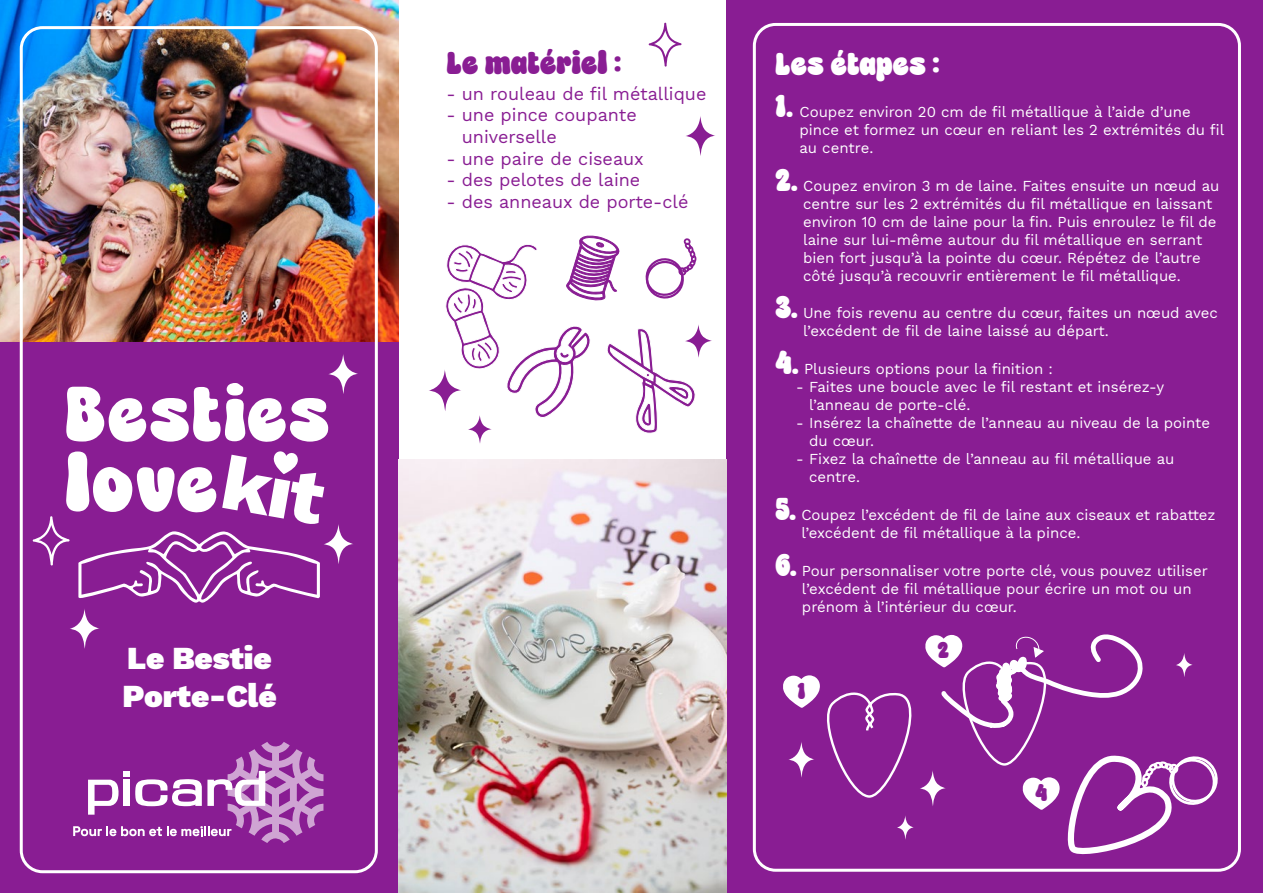
<style>
.page{position:relative;width:1263px;height:893px;background:#fff}
.page>*{position:absolute;margin:0;border:0;box-sizing:border-box;transform-origin:0 0}
.t1{font:900 31.5px/37.8px "Work Sans";color:#fff}
.t2{font:31.5px "Choret Fudyng";letter-spacing:-.01em;color:#891d93}
.t3{font:31.5px "Choret Fudyng";color:#fff}
.t4{font:22.95px "Choret Fudyng";color:#891d93}
.t5{font:18px/21.6px "Work Sans";color:#891d93}
.t6{font:15px/18px "Work Sans";color:#fff}
.s1{font-family:"Choret Fudyng";font-size:31.5px}
</style>
<div class="page">
<div style="left:0;top:341px;width:399px;height:552px;background:#891d93"></div>
<img style="left:0;top:0;width:399px;height:341px">
<div style="left:20px;top:26px;width:358px;height:847px;border:3px solid #fff;border-radius:21px"></div>
<div style="left:727px;top:0;width:536px;height:893px;background:#891d93"></div>
<svg style="left:649px;top:23px;width:32px;height:44px"></svg>
<svg style="left:66px;top:354px;width:292px;height:88px"></svg>
<svg style="left:73px;top:742px;width:250px;height:101px"></svg>
<div style="left:753px;top:23px;width:488px;height:849px;border:3px solid #fff;border-radius:21px"></div>
<svg style="left:686px;top:116px;width:29px;height:40px"></svg>
<img style="left:399px;top:459px;width:328px;height:434px">
<svg style="left:33px;top:451px;width:320px;height:198px"></svg>
<svg style="left:783px;top:634px;width:435px;height:221px"></svg>
<svg style="left:429px;top:235px;width:283px;height:236px"></svg>
<h1 class="t1" style="left:122px;top:638px;width:156px">Le Bestie<br>Porte-Clé</h1>
<h1 class="t2" style="left:446px;top:35px;width:176px">Le matériel :</h1>
<p class="t5" style="left:446px;top:82px;width:261px">- un rouleau de fil métallique</p>
<p class="t5" style="left:462px;top:104px;width:176px;text-indent:-15px">- une pince coupante universelle</p>
<p class="t5" style="left:446px;top:147px;width:199px">- une paire de ciseaux</p>
<p class="t5" style="left:446px;top:169px;width:195px">- des pelotes de laine</p>
<p class="t5" style="left:446px;top:190px;width:243px">- des anneaux de porte-clé</p>
<h1 class="t3" style="left:775px;top:35px;width:166px">Les étapes :</h1>
<p class="t6" style="left:799px;top:102px;width:426px;text-indent:-24px"><span class="s1">1.</span> Coupez environ 20 cm de fil métallique à l’aide d’une pince et formez un cœur en reliant les 2 extrémités du fil au centre.</p>
<p class="t6" style="left:803px;top:176px;width:418px;text-indent:-28px"><span class="s1">2.</span> Coupez environ 3 m de laine. Faites ensuite un nœud au centre sur les 2 extrémités du fil métallique en laissant environ 10 cm de laine pour la fin. Puis enroulez le fil de laine sur lui-même autour du fil métallique en serrant bien fort jusqu’à la pointe du cœur. Répétez de l’autre côté jusqu’à recouvrir entièrement le fil métallique.</p>
<p class="t6" style="left:803px;top:304px;width:416px;text-indent:-28px"><span class="s1">3.</span> Une fois revenu au centre du cœur, faites un nœud avec l’excédent de fil de laine laissé au départ.</p>
<p class="t6" style="left:775px;top:359px;width:280px"><span class="s1">4.</span> Plusieurs options pour la finition :</p>
<p class="t6" style="left:809px;top:377px;width:357px;text-indent:-13px">- Faites une boucle avec le fil restant et insérez-y l’anneau de porte-clé.</p>
<p class="t6" style="left:809px;top:413px;width:403px;text-indent:-13px">- Insérez la chaînette de l’anneau au niveau de la pointe du cœur.</p>
<p class="t6" style="left:809px;top:449px;width:367px;text-indent:-13px">- Fixez la chaînette de l’anneau au fil métallique au centre.</p>
<p class="t6" style="left:801px;top:505px;width:416px;text-indent:-26px"><span class="s1">5.</span> Coupez l’excédent de fil de laine aux ciseaux et rabattez l’excédent de fil métallique à la pince.</p>
<p class="t6" style="left:802px;top:561px;width:407px;text-indent:-27px"><span class="s1">6.</span> Pour personnaliser votre porte clé, vous pouvez utiliser l’excédent de fil métallique pour écrire un mot ou un prénom à l’intérieur du cœur.</p>
<h2 class="t4" style="left:797px;top:670px;width:10px">1</h2>
<h2 class="t4" style="left:937px;top:629px;width:13px">2</h2>
<h2 class="t4" style="left:1035px;top:772px;width:14px">4</h2>
</div>
